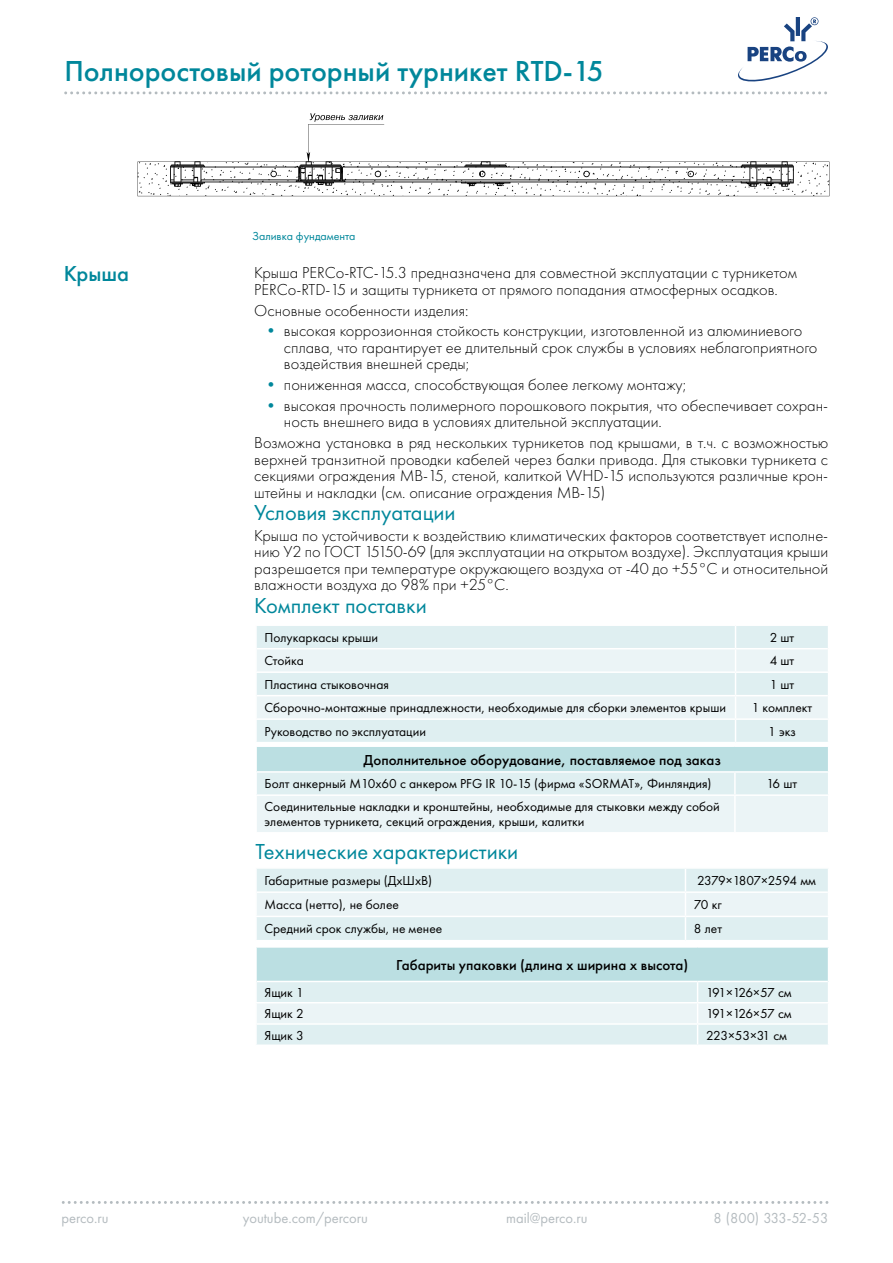
<style>
.page{position:relative;width:893px;height:1263px;background:#fff}
.page>*{position:absolute;margin:0;border:0;box-sizing:border-box;transform-origin:0 0}
.t1{font:500 30px "Futura New";color:#00879b}
.t2{font:22.5px "Futura New";color:#00879b}
.t3{font:500 22.5px "Futura New";color:#00879b}
.t4{font:300 16.5px/16.5px "Futura New";color:#000}
.t5{font:500 15px "Futura New";color:#000}
.t6{font:15px "Futura New";color:#b4bbbf}
.t7{font:15px "Futura New";letter-spacing:-.025em;color:#b4bbbf}
.t8{font:13.5px/15px "Futura New";color:#000}
.t9{font:13.5px "Futura New";letter-spacing:-.075em;color:#000}
.t10{font:13.5px "Futura New";letter-spacing:-.045em;color:#000}
.t11{font:12px "Futura New";color:#00879b}
.s1{font-weight:400;color:#00879b}
</style>
<div class="page">
<svg style="left:66px;top:91px;width:754px;height:3px"></svg>
<svg style="left:63px;top:1201px;width:758px;height:3px"></svg>
<svg style="left:738px;top:18px;width:90px;height:64px"></svg>
<svg style="left:137px;top:124px;width:692px;height:72px"></svg>
<svg style="left:310px;top:113px;width:73px;height:9px"></svg>
<svg style="left:170px;top:152px;width:624px;height:35px"></svg>
<svg style="left:256px;top:626px;width:572px;height:206px;background:#e1f0f2"></svg>
<hr style="left:735px;top:771px;width:93px;height:2px;background:#fff">
<hr style="left:255px;top:796px;width:2px;height:36px;background:#fff">
<hr style="left:255px;top:794px;width:480px;height:2px;background:#fff">
<hr style="left:734px;top:796px;width:2px;height:36px;background:#fff">
<hr style="left:735px;top:794px;width:94px;height:2px;background:#fff">
<svg style="left:256px;top:868px;width:572px;height:72px;background:#e4f1f3"></svg>
<hr style="left:685px;top:916px;width:144px;height:1px;background:#fff">
<div style="left:256px;top:947px;width:572px;height:34px;background:#bbdfe2"></div>
<hr style="left:255px;top:948px;width:2px;height:33px;background:#fff">
<hr style="left:255px;top:946px;width:443px;height:2px;background:#fff">
<hr style="left:698px;top:946px;width:131px;height:2px;background:#fff">
<svg style="left:256px;top:981px;width:573px;height:64px;background:#e5f1f3"></svg>
<hr style="left:698px;top:1023px;width:130px;height:2px;background:#fff">
<hr style="left:698px;top:1044px;width:131px;height:2px;background:#fff">
<h1 class="t1" style="left:64px;top:53px;width:541px">Полноростовый роторный турникет RTD-15</h1>
<p class="t11" style="left:252px;top:229px;width:105px">Заливка фундамента</p>
<h2 class="t3" style="left:64px;top:260px;width:67px">Крыша</h2>
<p class="t4" style="left:254px;top:265px;width:544px">Крыша PERCo-RTC-15.3 предназначена для совместной эксплуатации с турникетом<br>PERCo-RTD-15 и защиты турникета от прямого попадания атмосферных осадков.</p>
<p class="t4" style="left:254px;top:302px;width:216px">Основные особенности изделия:</p>
<p class="t4" style="left:284px;top:323px;width:535px;text-indent:-21px"><span class="s1">•</span> высокая коррозионная стойкость конструкции, изготовленной из алюминиевого сплава, что гарантирует ее длительный срок службы в условиях неблагоприятного воздействия внешней среды;</p>
<p class="t4" style="left:263px;top:377px;width:425px"><span class="s1">•</span> пониженная масса, способствующая более легкому монтажу;</p>
<p class="t4" style="left:284px;top:397px;width:546px;text-indent:-21px"><span class="s1">•</span> высокая прочность полимерного порошкового покрытия, что обеспечивает сохран&shy;ность внешнего вида в условиях длительной эксплуатации.</p>
<p class="t4" style="left:254px;top:435px;width:575px;text-align:justify">Возможна установка в ряд нескольких турникетов под крышами, в т.ч. с возможностью верхней транзитной проводки кабелей через балки привода. Для стыковки турникета с секциями ограждения MB-15, стеной, калиткой WHD-15 используются различные крон&shy;штейны и накладки (см. описание ограждения MB-15)</p>
<h2 class="t2" style="left:254px;top:499px;width:203px">Условия эксплуатации</h2>
<p class="t4" style="left:254px;top:527px;width:576px;text-align:justify">Крыша по устойчивости к воздействию климатических факторов соответствует исполне&shy;нию У2 по ГОСТ 15150-69 (для эксплуатации на открытом воздухе). Эксплуатация крыши разрешается при температуре окружающего воздуха от -40 до +55°С и относительной влажности воздуха до 98% при +25°С.</p>
<h2 class="t2" style="left:254px;top:592px;width:174px">Комплект поставки</h2>
<p class="t8" style="left:264px;top:630px;width:115px">Полукаркасы крыши</p>
<p class="t8" style="left:770px;top:630px;width:26px">2 шт</p>
<p class="t8" style="left:264px;top:653px;width:41px">Стойка</p>
<p class="t8" style="left:770px;top:653px;width:26px">4 шт</p>
<p class="t8" style="left:264px;top:677px;width:126px">Пластина стыковочная</p>
<p class="t8" style="left:770px;top:677px;width:26px">1 шт</p>
<p class="t8" style="left:264px;top:700px;width:463px">Сборочно-монтажные принадлежности, необходимые для сборки элементов крыши</p>
<p class="t8" style="left:752px;top:700px;width:62px">1 комплект</p>
<p class="t8" style="left:264px;top:724px;width:163px">Руководство по эксплуатации</p>
<p class="t8" style="left:768px;top:724px;width:29px">1 экз</p>
<p class="t5" style="left:364px;top:750px;width:359px">Дополнительное оборудование, поставляемое под заказ</p>
<p class="t8" style="left:265px;top:776px;width:448px">Болт анкерный М10х60 с анкером PFG IR 10-15 (фирма «SORMAT», Финляндия)</p>
<p class="t8" style="left:766px;top:776px;width:32px">16 шт</p>
<p class="t8" style="left:265px;top:799px;width:457px">Соединительные накладки и кронштейны, необходимые для стыковки между собой элементов турникета, секций ограждения, крыши, калитки</p>
<h2 class="t2" style="left:255px;top:838px;width:265px">Технические характеристики</h2>
<p class="t8" style="left:264px;top:873px;width:169px">Габаритные размеры (ДхШхВ)</p>
<p class="t10" style="left:697px;top:872px;width:120px">2379×1807×2594 мм</p>
<p class="t8" style="left:264px;top:897px;width:136px">Масса (нетто), не более</p>
<p class="t8" style="left:694px;top:897px;width:29px">70 кг</p>
<p class="t8" style="left:264px;top:921px;width:179px">Средний срок службы, не менее</p>
<p class="t8" style="left:694px;top:921px;width:30px">8 лет</p>
<p class="t5" style="left:396px;top:956px;width:294px">Габариты упаковки (длина х ширина х высота)</p>
<p class="t8" style="left:264px;top:985px;width:41px">Ящик 1</p>
<p class="t9" style="left:706px;top:984px;width:87px">191×126×57 см</p>
<p class="t8" style="left:264px;top:1006px;width:41px">Ящик 2</p>
<p class="t9" style="left:706px;top:1006px;width:87px">191×126×57 см</p>
<p class="t8" style="left:264px;top:1027px;width:41px">Ящик 3</p>
<p class="t8" style="left:706px;top:1027px;width:83px">223×53×31 см</p>
<p class="t6" style="left:62px;top:1209px;width:49px">perco.ru</p>
<p class="t6" style="left:243px;top:1209px;width:127px">youtube.com/percoru</p>
<p class="t6" style="left:506px;top:1209px;width:83px">mail@perco.ru</p>
<p class="t7" style="left:713px;top:1209px;width:116px">8 (800) 333-52-53</p>
</div>
